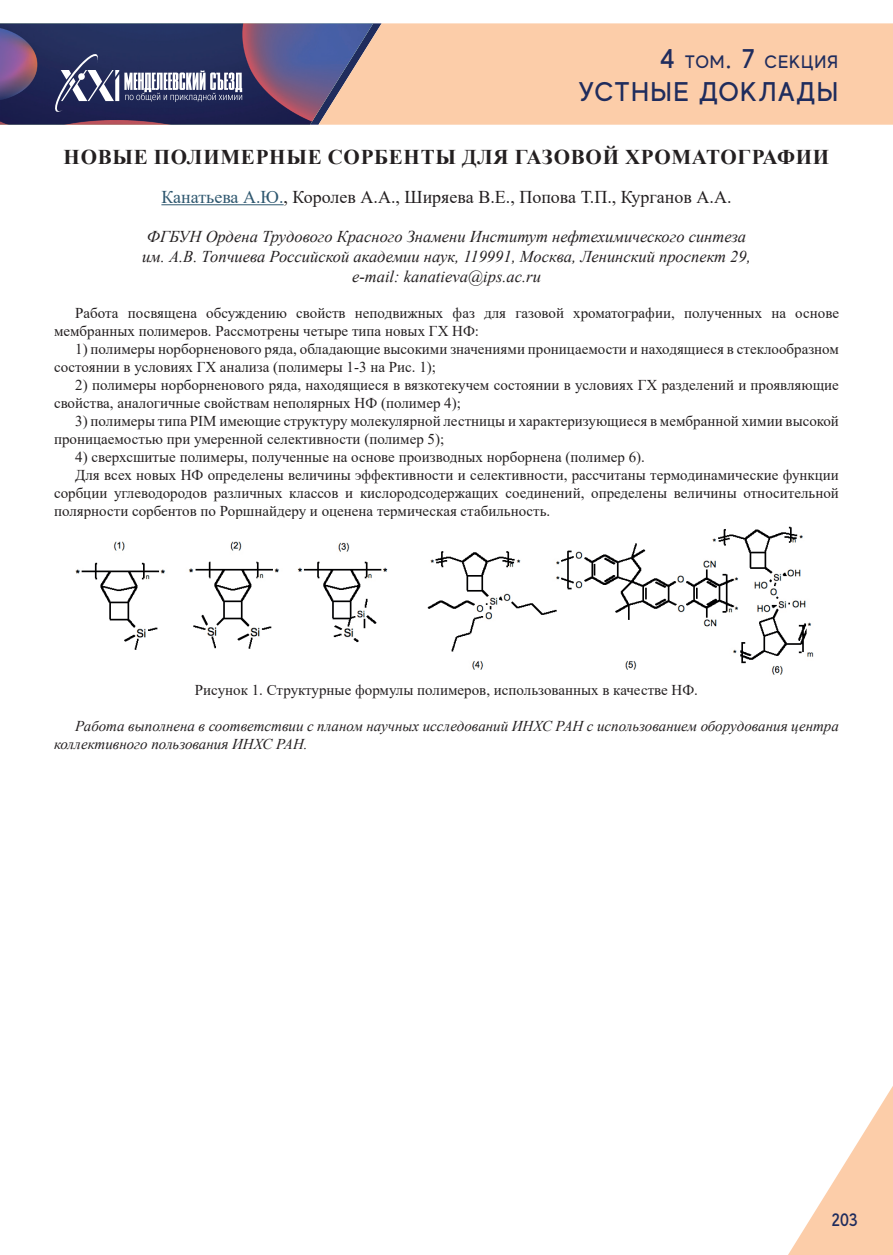
<style>
.page{position:relative;width:893px;height:1255px;background:#fff}
.page>*{position:absolute;margin:0;border:0;box-sizing:border-box;transform-origin:0 0}
.t1{font:500 27px "MADE Evolve Sans";letter-spacing:.05em;color:#1f2c5d}
.t2{font:700 21px "Times New Roman";letter-spacing:.035em;color:#231f20}
.t3{font:18px "Times New Roman";color:#231f20}
.t4{font:500 18px "MADE Evolve Sans";letter-spacing:.05em;color:#1f2c5d}
.t5{font:italic 16.5px/19.8px "Times New Roman";color:#231f20;text-align:center}
.t6{font:15px/18px "Times New Roman";color:#231f20}
.t7{font:italic 15px/18px "Times New Roman";color:#231f20}
.s1{font-size:27px}
.s2{color:#2e576f}
</style>
<div class="page">
<div style="left:382px;top:23px;width:511px;height:102px;background:#fccda9"></div>
<svg style="left:788px;top:1086px;width:105px;height:168px"></svg>
<svg style="left:0;top:23px;width:382px;height:102px;background:#575378"></svg>
<hr style="left:161px;top:204px;width:123px;height:1px;background:#2e576f">
<img style="left:75px;top:526px;width:739px;height:149px">
<p class="t4" style="left:660px;top:51px;width:179px"><span class="s1">4</span> ТОМ<span class="s1">. 7</span> СЕКЦИЯ</p>
<h1 class="t1" style="left:578px;top:74px;width:261px">УСТНЫЕ ДОКЛАДЫ</h1>
<h2 class="t2" style="left:64px;top:142px;width:767px">НОВЫЕ ПОЛИМЕРНЫЕ СОРБЕНТЫ ДЛЯ ГАЗОВОЙ ХРОМАТОГРАФИИ</h2>
<p class="t3" style="left:161px;top:184px;width:572px"><span class="s2">Канатьева А.Ю.</span>, Королев А.А., Ширяева В.Е., Попова Т.П., Курганов А.А.</p>
<p class="t5" style="left:142px;top:227px;width:610px">ФГБУН Ордена Трудового Красного Знамени Институт нефтехимического синтеза им. А.В. Топчиева Российской академии наук, 119991, Москва, Ленинский проспект 29, e-mail: kanatieva@ips.ac.ru</p>
<p class="t6" style="left:54px;top:303px;width:786px;text-indent:21px">Работа посвящена обсуждению свойств неподвижных фаз для газовой хроматографии, полученных на основе мембранных полимеров. Рассмотрены четыре типа новых ГХ НФ:</p>
<p class="t6" style="left:54px;top:339px;width:786px;text-indent:21px">1) полимеры норборненового ряда, обладающие высокими значениями проницаемости и находящиеся в стеклообразном состоянии в условиях ГХ анализа (полимеры 1-3 на Рис. 1);</p>
<p class="t6" style="left:54px;top:375px;width:786px;text-indent:21px">2) полимеры норборненового ряда, находящиеся в вязкотекучем состоянии в условиях ГХ разделений и проявляющие свойства, аналогичные свойствам неполярных НФ (полимер 4);</p>
<p class="t6" style="left:54px;top:411px;width:786px;text-indent:21px">3) полимеры типа PIM имеющие структуру молекулярной лестницы и характеризующиеся в мембранной химии высокой проницаемостью при умеренной селективности (полимер 5);</p>
<p class="t6" style="left:75px;top:447px;width:571px">4) сверхсшитые полимеры, полученные на основе производных норборнена (полимер 6).</p>
<p class="t6" style="left:75px;top:465px;width:765px">Для всех новых НФ определены величины эффективности и селективности, рассчитаны термодинамические функции</p>
<p class="t6" style="left:54px;top:483px;width:786px">сорбции углеводородов различных классов и кислородсодержащих соединений, определены величины относительной</p>
<p class="t6" style="left:54px;top:501px;width:498px">полярности сорбентов по Роршнайдеру и оценена термическая стабильность.</p>
<p class="t6" style="left:195px;top:680px;width:505px">Рисунок 1. Структурные формулы полимеров, использованных в качестве НФ.</p>
<p class="t7" style="left:54px;top:716px;width:786px;text-indent:21px">Работа выполнена в соответствии с планом научных исследований ИНХС РАН с использованием оборудования центра коллективного пользования ИНХС РАН.</p>
<p class="t4" style="left:831px;top:1208px;width:28px">203</p>
</div>
